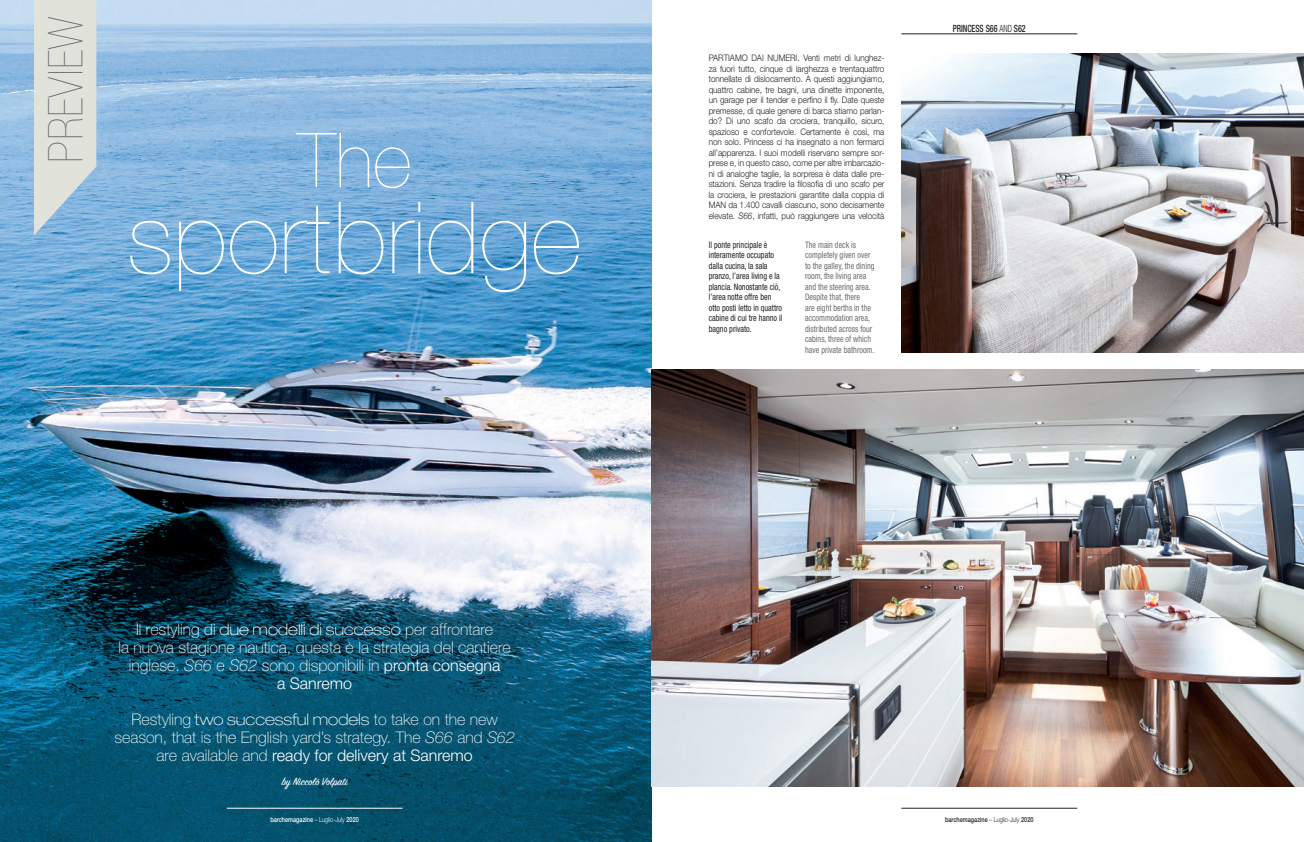
<style>
.page{position:relative;width:1304px;height:842px;background:#fff}
.page>*{position:absolute;margin:0;border:0;box-sizing:border-box;transform-origin:0 0}
.t1{font:200 100px "Helvetica Neue";color:#fff}
.t2{font:200 76px "Helvetica Neue";color:#fff}
.t3{font:900 condensed 48px "Helvetica Neue";color:#6c6d70}
.t4{font:100 16px/18px "Helvetica Neue";color:#fff;text-align:center}
.t5{font:300 16px "Helvetica Neue";color:#fff}
.t6{font:12px "Sign Painter House Script";color:#fff}
.t7{font:500 condensed 10px "Helvetica Neue";color:#231f20;scale:.8 1}
.t8{font:300 9px/10.5px "Helvetica Neue";letter-spacing:-.005em;color:#231f20;text-align:justify;scale:.9 1}
.t9{font:condensed 9px/10.5px "Helvetica Neue";color:#6c6d70;scale:.9 1}
.t10{font:condensed 9px/10.5px "Helvetica Neue";color:#231f20;scale:.9 1}
.t11{font:500 7px "Helvetica Neue";color:#231f20;scale:.8 1}
.t12{font:500 7px "Helvetica Neue";color:#fff;scale:.8 1}
.s1{font-stretch:expanded}
.s2{font-style:italic}
.s3{font-weight:300}
</style>
<div class="page">
<hr style="left:901px;top:808px;width:176px;height:1px;background:#231f20">
<hr style="left:901px;top:34px;width:176px;height:1px;background:#231f20">
<img style="left:0;top:0;width:652px;height:842px">
<svg style="left:34px;top:0;width:62px;height:235px"></svg>
<hr style="left:227px;top:808px;width:176px;height:1px;background:#fff">
<img style="left:652px;top:370px;width:652px;height:416px">
<img style="left:901px;top:54px;width:403px;height:299px">
<p class="t3" style="left:39px;top:163px;width:148px;rotate:-90deg">PREVIEW</p>
<p class="t2" style="left:297px;top:116px;width:115px">The</p>
<p class="t1" style="left:127px;top:180px;width:456px">sportbridge</p>
<p class="t4" style="left:136px;top:620px;width:359px">Il restyling di <span class="s1">due modelli di successo</span> per affrontare</p>
<p class="t4" style="left:119px;top:638px;width:394px">la nuova stagione nautica, questa è la strategia del cantiere inglese. <span class="s2">S66</span> e <span class="s2">S62</span> sono disponibili in <span class="s3">pronta consegna</span></p>
<p class="t5" style="left:277px;top:673px;width:77px">a Sanremo</p>
<p class="t4" style="left:114px;top:710px;width:402px">Restyling <span class="s1">two successful models</span> to take on the new season, that is the English yard’s strategy. The <span class="s2">S66</span> and <span class="s2">S62 </span>are available and <span class="s3">ready for delivery at Sanremo</span></p>
<p class="t6" style="left:282px;top:774px;width:67px">by Niccolò Volpati</p>
<p class="t12" style="left:270px;top:815px;width:112px">barchemagazine <span class="s3">– Luglio-July</span> 2020</p>
<p class="t8" style="left:709px;top:53px;width:197px">PARTIAMO DAI NUMERI. Venti metri di lunghez&shy;za fuori tutto, cinque di larghezza e trentaquattro tonnellate di dislocamento. A questi aggiungiamo, quattro cabine, tre bagni, una dinette imponente, un garage per il tender e perfino il fly. Date queste premesse, di quale genere di barca stiamo parlan&shy;do? Di uno scafo da crociera, tranquillo, sicuro, spazioso e confortevole. Certamente è così, ma non solo. Princess ci ha insegnato a non fermarci all’apparenza. I suoi modelli riservano sempre sor&shy;prese e, in questo caso, come per altre imbarcazio&shy;ni di analoghe taglie, la sorpresa è data dalle pre&shy;stazioni. Senza tradire la filosofia di uno scafo per la crociera, le prestazioni garantite dalla coppia di MAN da 1.400 cavalli ciascuno, sono decisamente elevate. <span class="s2">S66</span>, infatti, può raggiungere una velocità</p>
<p class="t10" style="left:709px;top:239px;width:83px">Il ponte principale è interamente occupato dalla cucina, la sala pranzo, l’area living e la plancia. Nonostante ciò, l’area notte offre ben otto posti letto in quattro cabine di cui tre hanno il bagno privato.</p>
<p class="t9" style="left:805px;top:239px;width:79px">The main deck is completely given over to the galley, the dining room, the living area and the steering area.<br>Despite that, there<br>are eight berths in the accommodation area, distributed across four cabins, three of which have private bathroom.</p>
<p class="t7" style="left:953px;top:22px;width:93px">PRINCESS S66 <span class="s3">AND</span> S62</p>
<p class="t11" style="left:945px;top:815px;width:112px">barchemagazine <span class="s3">– Luglio-July</span> 2020</p>
</div>
